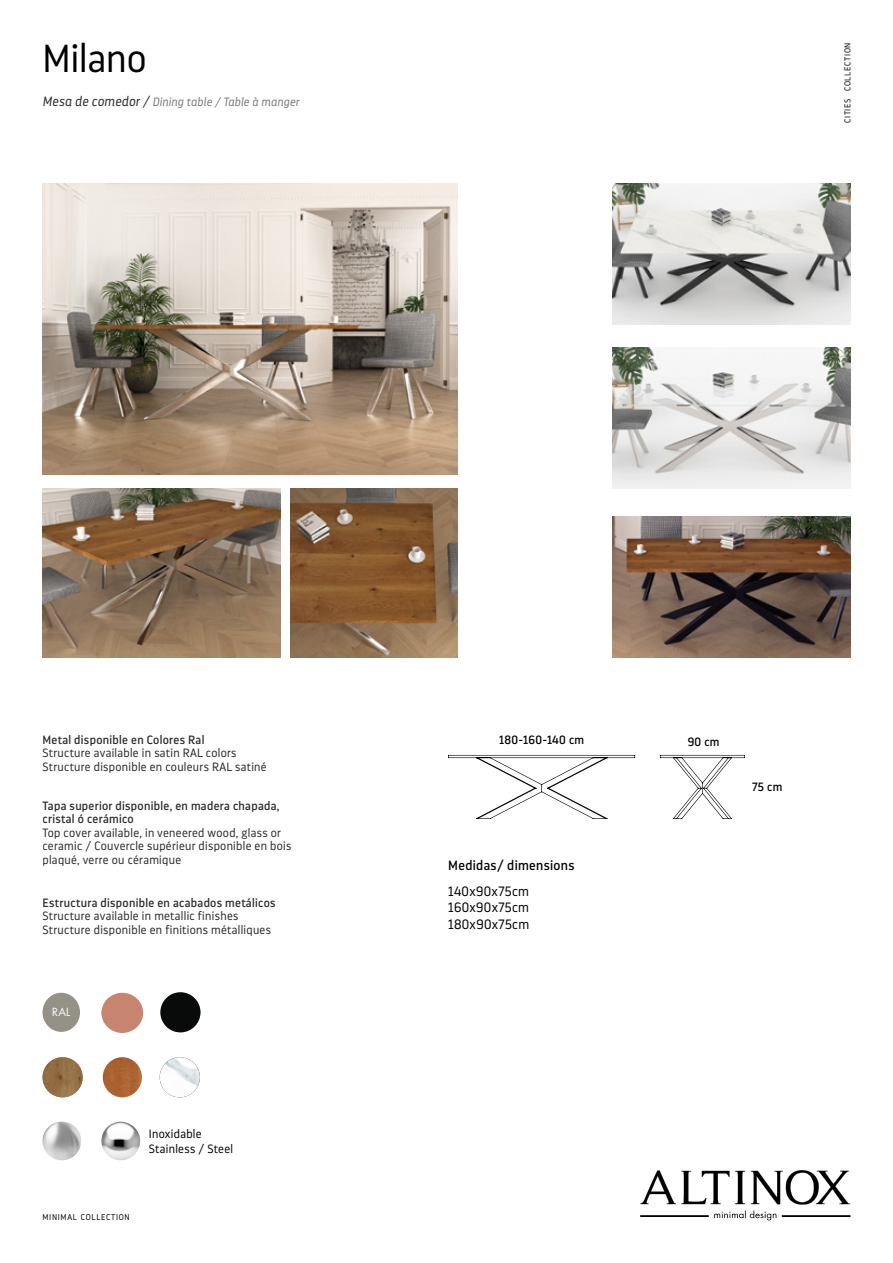
<style>
.page{position:relative;width:893px;height:1263px;background:#fff}
.page>*{position:absolute;margin:0;border:0;box-sizing:border-box;transform-origin:0 0}
.t1{font:300 39px "Darwin Pro";color:#000}
.t2{font:300 13.5px/16.2px "Darwin Pro";letter-spacing:.025em;color:#000;text-align:justify}
.t3{font:13.5px "Darwin Pro";letter-spacing:.025em;color:#000}
.t4{font:300 12px/13.5px "Darwin Pro";letter-spacing:.025em;color:#282827}
.t5{font:12px/13.5px "Darwin Pro";letter-spacing:.025em;color:#282827}
.t6{font:italic 300 12px "Darwin Pro";letter-spacing:.02em;color:#797978}
.t7{font:300 12px/14.4px "Darwin Pro";letter-spacing:.025em;color:#000}
.t8{font:12px "Darwin Pro";letter-spacing:.025em;color:#000}
.t9{font:10.95px "Futura LT";color:#fbfafa}
.t10{font:300 8.4px "Darwin Pro";letter-spacing:.085em;color:#000}
.s1{font-size:13.5px;color:#282827}
</style>
<div class="page">
<svg style="left:448px;top:755px;width:187px;height:64px"></svg>
<svg style="left:660px;top:755px;width:85px;height:64px"></svg>
<div style="left:160px;top:992px;width:41px;height:40px;background:#090a0a;border-radius:50%"></div>
<div style="left:101px;top:993px;width:42px;height:40px;background:#c7846e;border-radius:50%"></div>
<svg style="left:43px;top:993px;width:37px;height:39px"></svg>
<div style="left:53px;top:1007px;width:17px;height:9px;background:#949286"></div>
<img style="left:43px;top:1121px;width:38px;height:39px;border-radius:19px">
<img style="left:101px;top:1121px;width:39px;height:39px;border-radius:19px">
<img style="left:103px;top:1057px;width:39px;height:40px">
<img style="left:43px;top:1057px;width:40px;height:40px;border-radius:20px">
<img style="left:160px;top:1057px;width:40px;height:40px;border-radius:20px">
<svg style="left:640px;top:1170px;width:210px;height:50px"></svg>
<img style="left:612px;top:517px;width:238px;height:141px">
<img style="left:43px;top:489px;width:238px;height:169px">
<img style="left:43px;top:184px;width:415px;height:290px">
<img style="left:612px;top:184px;width:238px;height:141px">
<img style="left:612px;top:347px;width:238px;height:141px">
<img style="left:291px;top:489px;width:167px;height:169px">
<h1 class="t1" style="left:43px;top:33px;width:106px">Milano</h1>
<p class="t6" style="left:43px;top:94px;width:258px"><span class="s1">Mesa de comedor /</span> Dining table / Table à manger</p>
<p class="t10" style="left:842px;top:123px;width:82px;rotate:-90deg">CITIES COLLECTION</p>
<p class="t5" style="left:43px;top:733px;width:163px">Metal disponible en Colores Ral</p>
<p class="t4" style="left:43px;top:746px;width:226px">Structure available in satin RAL colors<br>Structure disponible en couleurs RAL satiné</p>
<p class="t5" style="left:43px;top:799px;width:238px">Tapa superior disponible, en madera chapada, cristal ó cerámico</p>
<p class="t4" style="left:43px;top:826px;width:250px">Top cover available, in veneered wood, glass or ceramic / Couvercle supérieur disponible en bois plaqué, verre ou céramique</p>
<p class="t5" style="left:43px;top:895px;width:235px">Estructura disponible en acabados metálicos</p>
<p class="t4" style="left:43px;top:909px;width:230px">Structure available in metallic finishes<br>Structure disponible en finitions métalliques</p>
<p class="t9" style="left:52px;top:1005px;width:20px">RAL</p>
<p class="t7" style="left:149px;top:1126px;width:86px">Inoxidable<br>Stainless / Steel</p>
<p class="t10" style="left:43px;top:1212px;width:89px">MINIMAL COLLECTION</p>
<p class="t8" style="left:499px;top:732px;width:86px">180-160-140 cm</p>
<p class="t8" style="left:688px;top:733px;width:33px">90 cm</p>
<p class="t3" style="left:448px;top:856px;width:128px">Medidas/ dimensions</p>
<p class="t2" style="left:448px;top:883px;width:82px">140x90x75cm 160x90x75cm 180x90x75cm</p>
<p class="t8" style="left:752px;top:778px;width:32px">75 cm</p>
</div>
